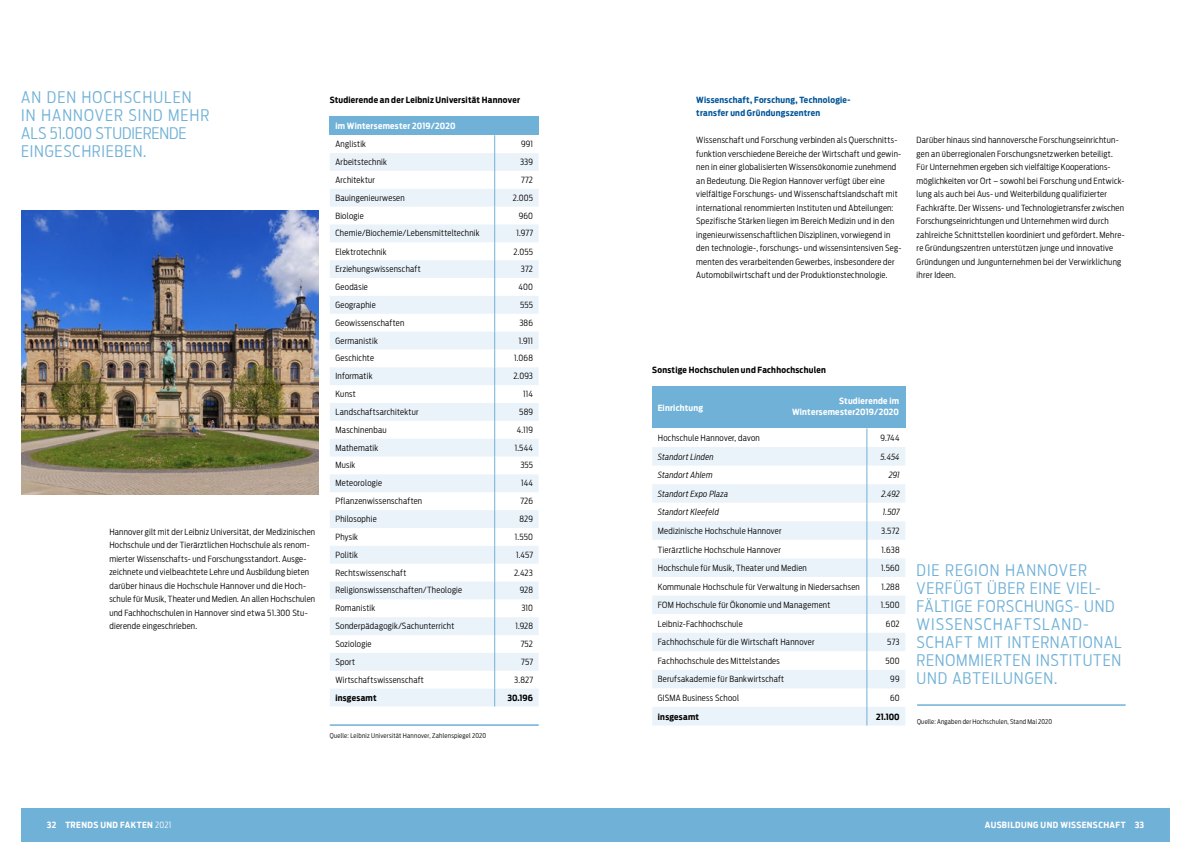
<style>
.page{position:relative;width:1191px;height:842px;background:#fff}
.page>*{position:absolute;margin:0;border:0;box-sizing:border-box;transform-origin:0 0}
.t1{font:300 16px/18px "Antenna Cond";letter-spacing:.05em;color:#70b1d7}
.t2{font:300 8.5px/13.5px "Antenna Cond";letter-spacing:.03em;color:#000}
.t3{font:700 8.5px/11px "Antenna Cond";letter-spacing:.03em;color:#fff;text-align:right}
.t4{font:700 8.5px "Antenna Cond";letter-spacing:.03em;color:#000}
.t5{font:italic 300 8.5px "Antenna Cond";letter-spacing:.02em;color:#000}
.t6{font:700 8.5px/13.5px "Antenna Cond";letter-spacing:.03em;color:#005497}
.t7{font:300 6.5px "Antenna Cond";letter-spacing:.035em;color:#000}
.s1{font-weight:300}
</style>
<div class="page">
<div style="left:21px;top:808px;width:1148px;height:34px;background:#70b1d7"></div>
<svg style="left:330px;top:135px;width:208px;height:571px"></svg>
<div style="left:330px;top:117px;width:209px;height:18px;background:#70b1d7"></div>
<hr style="left:330px;top:724px;width:209px;height:2px;background:#70b1d7">
<img style="left:21px;top:211px;width:297px;height:283px">
<svg style="left:652px;top:428px;width:253px;height:297px"></svg>
<div style="left:652px;top:386px;width:253px;height:42px;background:#70b1d7"></div>
<hr style="left:917px;top:704px;width:208px;height:2px;background:#70b1d7">
<h1 class="t1" style="left:21px;top:88px;width:190px">AN DEN HOCHSCHULEN<br>IN HANNOVER SIND MEHR<br>ALS 51.000 STUDIERENDE<br>EINGESCHRIEBEN.</h1>
<p class="t2" style="left:109px;top:525px;width:207px">Hannover gilt mit der Leibniz Universität, der Medizinischen Hochschule und der Tierärztlichen Hochschule als renom&shy;mierter Wissenschafts- und Forschungsstandort. Ausge&shy;zeichnete und vielbeachtete Lehre und Ausbildung bieten darüber hinaus die Hochschule Hannover und die Hoch&shy;schule für Musik, Theater und Medien. An allen Hochschulen und Fachhochschulen in Hannover sind etwa 51.300 Stu&shy;dierende eingeschrieben.</p>
<p class="t4" style="left:330px;top:95px;width:192px">Studierende an der Leibniz Universität Hannover</p>
<p class="t3" style="left:335px;top:121px;width:122px">im Wintersemester 2019/2020</p>
<p class="t2" style="left:335px;top:137px;width:32px">Anglistik</p>
<p class="t2" style="left:521px;top:137px;width:13px">991</p>
<p class="t2" style="left:335px;top:155px;width:53px">Arbeitstechnik</p>
<p class="t2" style="left:520px;top:155px;width:14px">339</p>
<p class="t2" style="left:335px;top:173px;width:41px">Architektur</p>
<p class="t2" style="left:521px;top:173px;width:13px">772</p>
<p class="t2" style="left:335px;top:191px;width:71px">Bauingenieurwesen</p>
<p class="t2" style="left:513px;top:191px;width:22px">2.005</p>
<p class="t2" style="left:335px;top:209px;width:30px">Biologie</p>
<p class="t2" style="left:518px;top:209px;width:16px">960</p>
<p class="t2" style="left:335px;top:227px;width:146px">Chemie/Biochemie/Lebensmitteltechnik</p>
<p class="t2" style="left:516px;top:227px;width:18px">1.977</p>
<p class="t2" style="left:335px;top:245px;width:53px">Elektrotechnik</p>
<p class="t2" style="left:513px;top:245px;width:21px">2.055</p>
<p class="t2" style="left:335px;top:262px;width:87px">Erziehungswissenschaft</p>
<p class="t2" style="left:521px;top:262px;width:14px">372</p>
<p class="t2" style="left:335px;top:280px;width:34px">Geodäsie</p>
<p class="t2" style="left:518px;top:280px;width:16px">400</p>
<p class="t2" style="left:335px;top:298px;width:42px">Geographie</p>
<p class="t2" style="left:520px;top:298px;width:14px">555</p>
<p class="t2" style="left:335px;top:316px;width:70px">Geowissenschaften</p>
<p class="t2" style="left:519px;top:316px;width:15px">386</p>
<p class="t2" style="left:335px;top:334px;width:44px">Germanistik</p>
<p class="t2" style="left:519px;top:334px;width:16px">1.911</p>
<p class="t2" style="left:335px;top:351px;width:40px">Geschichte</p>
<p class="t2" style="left:514px;top:351px;width:20px">1.068</p>
<p class="t2" style="left:335px;top:369px;width:39px">Informatik</p>
<p class="t2" style="left:513px;top:369px;width:21px">2.093</p>
<p class="t2" style="left:335px;top:387px;width:22px">Kunst</p>
<p class="t2" style="left:523px;top:387px;width:11px">114</p>
<p class="t2" style="left:335px;top:405px;width:85px">Landschaftsarchitektur</p>
<p class="t2" style="left:519px;top:405px;width:15px">589</p>
<p class="t2" style="left:335px;top:423px;width:53px">Maschinenbau</p>
<p class="t2" style="left:517px;top:423px;width:18px">4.119</p>
<p class="t2" style="left:335px;top:441px;width:44px">Mathematik</p>
<p class="t2" style="left:514px;top:441px;width:20px">1.544</p>
<p class="t2" style="left:335px;top:459px;width:21px">Musik</p>
<p class="t2" style="left:520px;top:459px;width:14px">355</p>
<p class="t2" style="left:335px;top:476px;width:48px">Meteorologie</p>
<p class="t2" style="left:521px;top:476px;width:13px">144</p>
<p class="t2" style="left:335px;top:494px;width:88px">Pflanzenwissenschaften</p>
<p class="t2" style="left:520px;top:494px;width:14px">726</p>
<p class="t2" style="left:335px;top:512px;width:43px">Philosophie</p>
<p class="t2" style="left:519px;top:512px;width:15px">829</p>
<p class="t2" style="left:335px;top:530px;width:24px">Physik</p>
<p class="t2" style="left:515px;top:530px;width:20px">1.550</p>
<p class="t2" style="left:335px;top:548px;width:24px">Politik</p>
<p class="t2" style="left:516px;top:548px;width:18px">1.457</p>
<p class="t2" style="left:335px;top:566px;width:72px">Rechtswissenschaft</p>
<p class="t2" style="left:514px;top:566px;width:20px">2.423</p>
<p class="t2" style="left:335px;top:584px;width:128px">Religionswissenschaften/Theologie</p>
<p class="t2" style="left:520px;top:584px;width:15px">928</p>
<p class="t2" style="left:335px;top:601px;width:41px">Romanistik</p>
<p class="t2" style="left:521px;top:601px;width:13px">310</p>
<p class="t2" style="left:335px;top:619px;width:120px">Sonderpädagogik/Sachunterricht</p>
<p class="t2" style="left:515px;top:619px;width:19px">1.928</p>
<p class="t2" style="left:335px;top:637px;width:38px">Soziologie</p>
<p class="t2" style="left:521px;top:637px;width:14px">752</p>
<p class="t2" style="left:335px;top:655px;width:21px">Sport</p>
<p class="t2" style="left:521px;top:655px;width:13px">757</p>
<p class="t2" style="left:335px;top:673px;width:90px">Wirtschaftswissenschaft</p>
<p class="t2" style="left:514px;top:673px;width:20px">3.827</p>
<p class="t4" style="left:335px;top:692px;width:43px">insgesamt</p>
<p class="t4" style="left:507px;top:692px;width:27px">30.196</p>
<p class="t7" style="left:330px;top:731px;width:158px">Quelle: Leibniz Universität Hannover, Zahlenspiegel 2020</p>
<p class="t6" style="left:696px;top:93px;width:154px">Wissenschaft, Forschung, Technologie&shy;transfer und Gründungszentren</p>
<p class="t2" style="left:696px;top:134px;width:207px">Wissenschaft und Forschung verbinden als Querschnitts&shy;funktion verschiedene Bereiche der Wirtschaft und gewin&shy;nen in einer globalisierten Wissensökonomie zunehmend an Bedeutung. Die Region Hannover verfügt über eine vielfältige Forschungs- und Wissenschaftslandschaft mit international renommierten Instituten und Abteilungen:<br>Spezifische Stärken liegen im Bereich Medizin und in den ingenieurwissenschaftlichen Disziplinen, vorwiegend in den technologie-, forschungs- und wissensintensiven Seg&shy;menten des verarbeitenden Gewerbes, insbesondere der Automobilwirtschaft und der Produktionstechnologie.</p>
<p class="t2" style="left:916px;top:134px;width:210px">Darüber hinaus sind hannoversche Forschungseinrichtun&shy;gen an überregionalen Forschungsnetzwerken beteiligt.<br>Für Unternehmen ergeben sich vielfältige Kooperations&shy;möglichkeiten vor Ort – sowohl bei Forschung und Entwick&shy;lung als auch bei Aus- und Weiterbildung qualifizierter Fachkräfte. Der Wissens- und Technologietransfer zwischen Forschungseinrichtungen und Unternehmen wird durch zahlreiche Schnittstellen koordiniert und gefördert. Mehre&shy;re Gründungszentren unterstützen junge und innovative Gründungen und Jungunternehmen bei der Verwirklichung ihrer Ideen.</p>
<p class="t4" style="left:652px;top:365px;width:175px">Sonstige Hochschulen und Fachhochschulen</p>
<p class="t3" style="left:657px;top:402px;width:47px">Einrichtung</p>
<p class="t3" style="left:792px;top:396px;width:109px">Studierende im<br>Wintersemester2019/2020</p>
<p class="t2" style="left:658px;top:431px;width:103px">Hochschule Hannover, davon</p>
<p class="t2" style="left:880px;top:431px;width:20px">9.744</p>
<p class="t5" style="left:658px;top:452px;width:57px">Standort Linden</p>
<p class="t5" style="left:880px;top:452px;width:21px">5.454</p>
<p class="t5" style="left:658px;top:470px;width:56px">Standort Ahlem</p>
<p class="t5" style="left:888px;top:470px;width:12px">291</p>
<p class="t5" style="left:658px;top:489px;width:72px">Standort Expo Plaza</p>
<p class="t5" style="left:881px;top:489px;width:20px">2.492</p>
<p class="t5" style="left:658px;top:507px;width:63px">Standort Kleefeld</p>
<p class="t5" style="left:883px;top:507px;width:18px">1.507</p>
<p class="t2" style="left:658px;top:524px;width:125px">Medizinische Hochschule Hannover</p>
<p class="t2" style="left:881px;top:524px;width:20px">3.572</p>
<p class="t2" style="left:658px;top:543px;width:124px">Tierärztliche Hochschule Hannover</p>
<p class="t2" style="left:881px;top:543px;width:19px">1.638</p>
<p class="t2" style="left:658px;top:561px;width:150px">Hochschule für Musik, Theater und Medien</p>
<p class="t2" style="left:881px;top:561px;width:20px">1.560</p>
<p class="t2" style="left:658px;top:580px;width:203px">Kommunale Hochschule für Verwaltung in Niedersachsen</p>
<p class="t2" style="left:881px;top:580px;width:20px">1.288</p>
<p class="t2" style="left:658px;top:598px;width:174px">FOM Hochschule für Ökonomie und Management</p>
<p class="t2" style="left:881px;top:598px;width:20px">1.500</p>
<p class="t2" style="left:658px;top:617px;width:86px">Leibniz-Fachhochschule</p>
<p class="t2" style="left:886px;top:617px;width:15px">602</p>
<p class="t2" style="left:658px;top:635px;width:158px">Fachhochschule für die Wirtschaft Hannover</p>
<p class="t2" style="left:887px;top:635px;width:14px">573</p>
<p class="t2" style="left:658px;top:654px;width:123px">Fachhochschule des Mittelstandes</p>
<p class="t2" style="left:885px;top:654px;width:16px">500</p>
<p class="t2" style="left:658px;top:673px;width:128px">Berufsakademie für Bankwirtschaft</p>
<p class="t2" style="left:890px;top:673px;width:11px">99</p>
<p class="t2" style="left:658px;top:691px;width:83px">GISMA Business School</p>
<p class="t2" style="left:890px;top:691px;width:11px">60</p>
<p class="t4" style="left:658px;top:711px;width:43px">insgesamt</p>
<p class="t4" style="left:876px;top:711px;width:25px">21.100</p>
<h1 class="t1" style="left:916px;top:561px;width:206px">DIE REGION HANNOVER<br>VERFÜGT ÜBER EINE VIEL-<br>FÄLTIGE FORSCHUNGS- UND<br>WISSENSCHAFTSLAND-<br>SCHAFT MIT INTERNATIONAL<br>RENOMMIERTEN INSTITUTEN<br>UND ABTEILUNGEN.</h1>
<p class="t7" style="left:917px;top:718px;width:136px">Quelle: Angaben der Hochschulen, Stand Mai 2020</p>
<p class="t3" style="left:47px;top:819px;width:126px">32 TRENDS UND FAKTEN <span class="s1">2021</span></p>
<p class="t3" style="left:985px;top:819px;width:161px">AUSBILDUNG UND WISSENSCHAFT 33</p>
</div>
